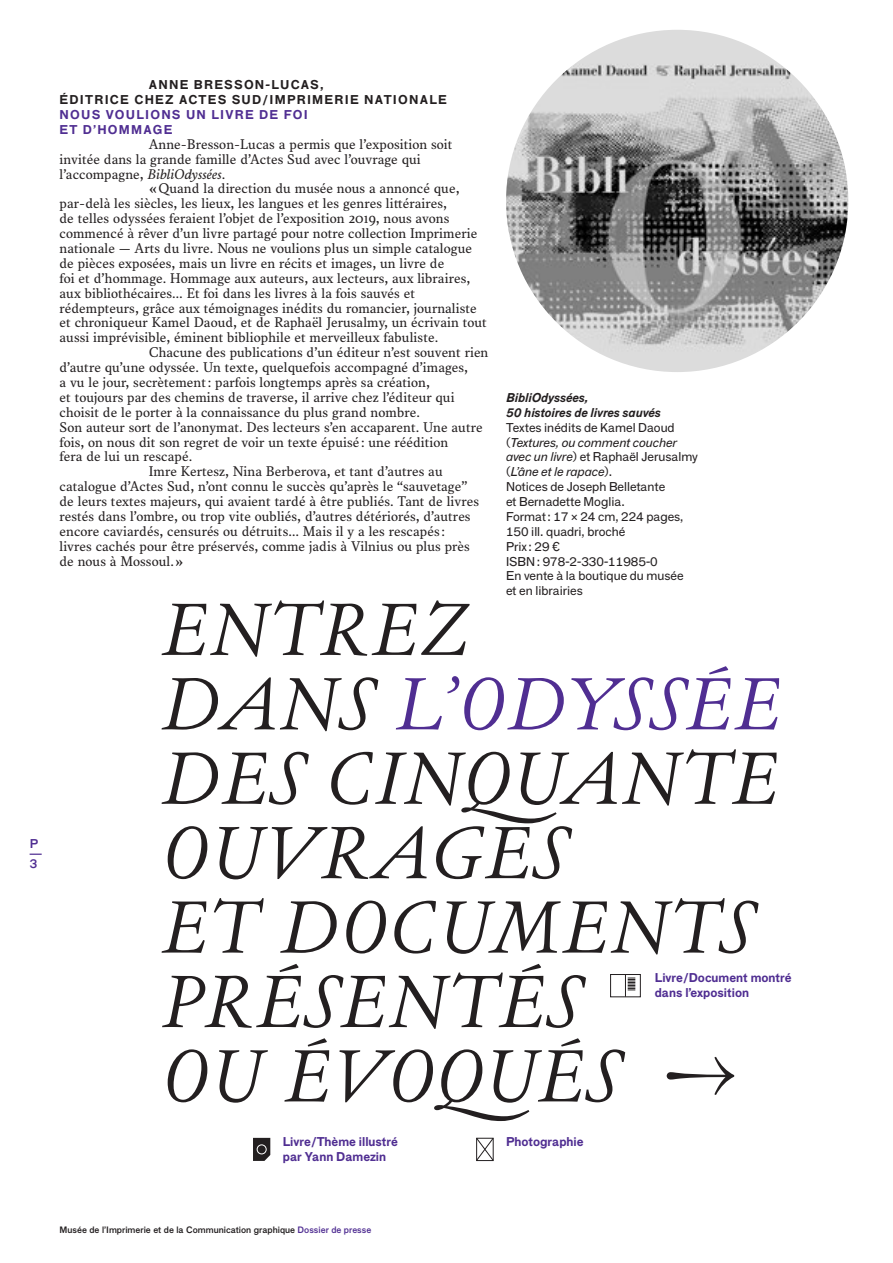
<style>
.page{position:relative;width:893px;height:1263px;background:#fff}
.page>*{position:absolute;margin:0;border:0;box-sizing:border-box;transform-origin:0 0}
.Titre_04_1{font:italic 75px "Henry";letter-spacing:.035em;color:#231f20}
.Titre_04_1-2{font:italic 75px "Henry";letter-spacing:.035em;color:#502e92}
.Labeur_Alcala{font:14.7px/14.9px "Alcala";color:#231f20}
.Labeur_FG_1er{font:12.3px/14.9px "F Grotesk";color:#231f20}
.Labeur_FG_1er-2{font:italic 12.3px/14.9px "F Grotesk";color:#231f20}
.Labeur_FG_1er-3{font:700 12.3px/14.9px "F Grotesk";color:#502e92}
.Labeur_FG_1er-4{font:700 12.3px/14.9px "F Grotesk";letter-spacing:.1em;color:#231f20}
.Labeur_FG_1er-5{font:italic 700 12.3px/14.9px "F Grotesk";color:#231f20}
.Labeur_Alcala_1er{font:700 12.3px/14.9px "F Grotesk";letter-spacing:.1em;color:#502e92}
.Titre_courant{font:12.3px "F Grotesk Demi";color:#502e92}
.Titre_courant-2{font:9px "F Grotesk Demi";color:#231f20}
.s1{font-style:italic}
.s2{color:#231f20}
.s3{font-style:normal}
.s4{color:#502e92}
</style>
<div class="page">
<img style="left:506px;top:30px;width:342px;height:342px;border-radius:171px">
<div style="left:610px;top:974px;width:31px;height:23px;border:1px solid #231f20"></div>
<svg style="left:625px;top:974px;width:10px;height:23px"></svg>
<svg style="left:253px;top:1138px;width:17px;height:23px"></svg>
<div style="left:257px;top:1144px;width:10px;height:10px;border:1px solid #fff;border-radius:50%"></div>
<svg style="left:476px;top:1137px;width:18px;height:24px"></svg>
<p class="Titre_courant" style="left:30px;top:837px;width:10px">P</p>
<p class="Titre_courant" style="left:30px;top:847px;width:14px">—</p>
<p class="Titre_courant" style="left:30px;top:856px;width:9px">3</p>
<p class="Labeur_FG_1er-4" style="left:60px;top:77px;width:389px;text-indent:89px">ANNE BRESSON-LUCAS,<br>ÉDITRICE CHEZ ACTES SUD/IMPRIMERIE NATIONALE</p>
<p class="Labeur_Alcala_1er" style="left:60px;top:106px;width:250px">NOUS VOULIONS UN LIVRE DE FOI<br>ET D’HOMMAGE</p>
<p class="Labeur_Alcala" style="left:60px;top:137px;width:395px;text-indent:89px">Anne-Bresson-Lucas a permis que l’exposition soit invitée dans la grande famille d’Actes Sud avec l’ouvrage qui l’accompagne, <span class="s1">BibliOdyssées</span>.</p>
<p class="Labeur_Alcala" style="left:60px;top:181px;width:429px;text-indent:89px">« Quand la direction du musée nous a annoncé que, par-delà les siècles, les lieux, les langues et les genres littéraires,<br>de telles odyssées feraient l’objet de l’exposition 2019, nous avons commencé à rêver d’un livre partagé pour notre collection Imprimerie nationale — Arts du livre. Nous ne voulions plus un simple catalogue de pièces exposées, mais un livre en récits et images, un livre de<br>foi et d’hommage. Hommage aux auteurs, aux lecteurs, aux libraires, aux bibliothécaires… Et foi dans les livres à la fois sauvés et rédempteurs, grâce aux témoignages inédits du romancier, journaliste et chroniqueur Kamel Daoud, et de Raphaël Jerusalmy, un écrivain tout aussi imprévisible, éminent bibliophile et merveilleux fabuliste.</p>
<p class="Labeur_Alcala" style="left:60px;top:345px;width:430px;text-indent:89px">Chacune des publications d’un éditeur n’est souvent rien d’autre qu’une odyssée. Un texte, quelquefois accompagné d’images,<br>a vu le jour, secrètement : parfois longtemps après sa création,<br>et toujours par des chemins de traverse, il arrive chez l’éditeur qui choisit de le porter à la connaissance du plus grand nombre.<br>Son auteur sort de l’anonymat. Des lecteurs s’en accaparent. Une autre fois, on nous dit son regret de voir un texte épuisé : une réédition<br>fera de lui un rescapé.</p>
<p class="Labeur_Alcala" style="left:60px;top:464px;width:421px;text-indent:89px">Imre Kertesz, Nina Berberova, et tant d’autres au catalogue d’Actes Sud, n’ont connu le succès qu’après le “sauvetage” de leurs textes majeurs, qui avaient tardé à être publiés. Tant de livres restés dans l’ombre, ou trop vite oubliés, d’autres détériorés, d’autres encore caviardés, censurés ou détruits… Mais il y a les rescapés : livres cachés pour être préservés, comme jadis à Vilnius ou plus près de nous à Mossoul.»</p>
<p class="Titre_04_1" style="left:162px;top:580px;width:308px">ENTREZ</p>
<p class="Titre_04_1-2" style="left:162px;top:654px;width:620px"><span class="s2">DANS</span> L’ODYSSÉE</p>
<p class="Titre_04_1" style="left:162px;top:729px;width:618px">DES CINQUANTE</p>
<p class="Titre_04_1" style="left:162px;top:803px;width:406px">OUVRAGES</p>
<p class="Titre_04_1" style="left:162px;top:878px;width:593px">ET DOCUMENTS</p>
<p class="Titre_04_1" style="left:162px;top:952px;width:420px">PRÉSENTÉS</p>
<p class="Titre_04_1" style="left:162px;top:1026px;width:577px">OU ÉVOQUÉS →</p>
<p class="Labeur_FG_1er-5" style="left:506px;top:389px;width:156px">BibliOdyssées,<br>50 histoires de livres sauvés</p>
<p class="Labeur_FG_1er-2" style="left:506px;top:419px;width:193px"><span class="s3">Textes inédits de Kamel Daoud (</span>Textures, ou comment coucher avec un livre<span class="s3">) et Raphaël Jerusalmy (</span>L’âne et le rapace<span class="s3">).</span></p>
<p class="Labeur_FG_1er" style="left:506px;top:478px;width:161px">Notices de Joseph Belletante et Bernadette Moglia.</p>
<p class="Labeur_FG_1er" style="left:506px;top:508px;width:179px">Format: 17 × 24 cm, 224 pages,<br>150 ill. quadri, broché</p>
<p class="Labeur_FG_1er" style="left:506px;top:538px;width:56px">Prix : 29 €</p>
<p class="Labeur_FG_1er" style="left:506px;top:553px;width:153px">ISBN: 978-2-330-11985-0</p>
<p class="Labeur_FG_1er" style="left:506px;top:568px;width:179px">En vente à la boutique du musée et en librairies</p>
<p class="Labeur_FG_1er-3" style="left:655px;top:970px;width:138px">Livre/Document montré dans l’exposition</p>
<p class="Labeur_FG_1er-3" style="left:283px;top:1133px;width:117px">Livre/Thème illustré</p>
<p class="Labeur_FG_1er-3" style="left:283px;top:1148px;width:105px">par Yann Damezin</p>
<p class="Labeur_FG_1er-3" style="left:506px;top:1133px;width:79px">Photographie</p>
<p class="Titre_courant-2" style="left:60px;top:1225px;width:313px">Musée de l’Imprimerie et de la Communication graphique <span class="s4">Dossier de presse</span></p>
</div>
